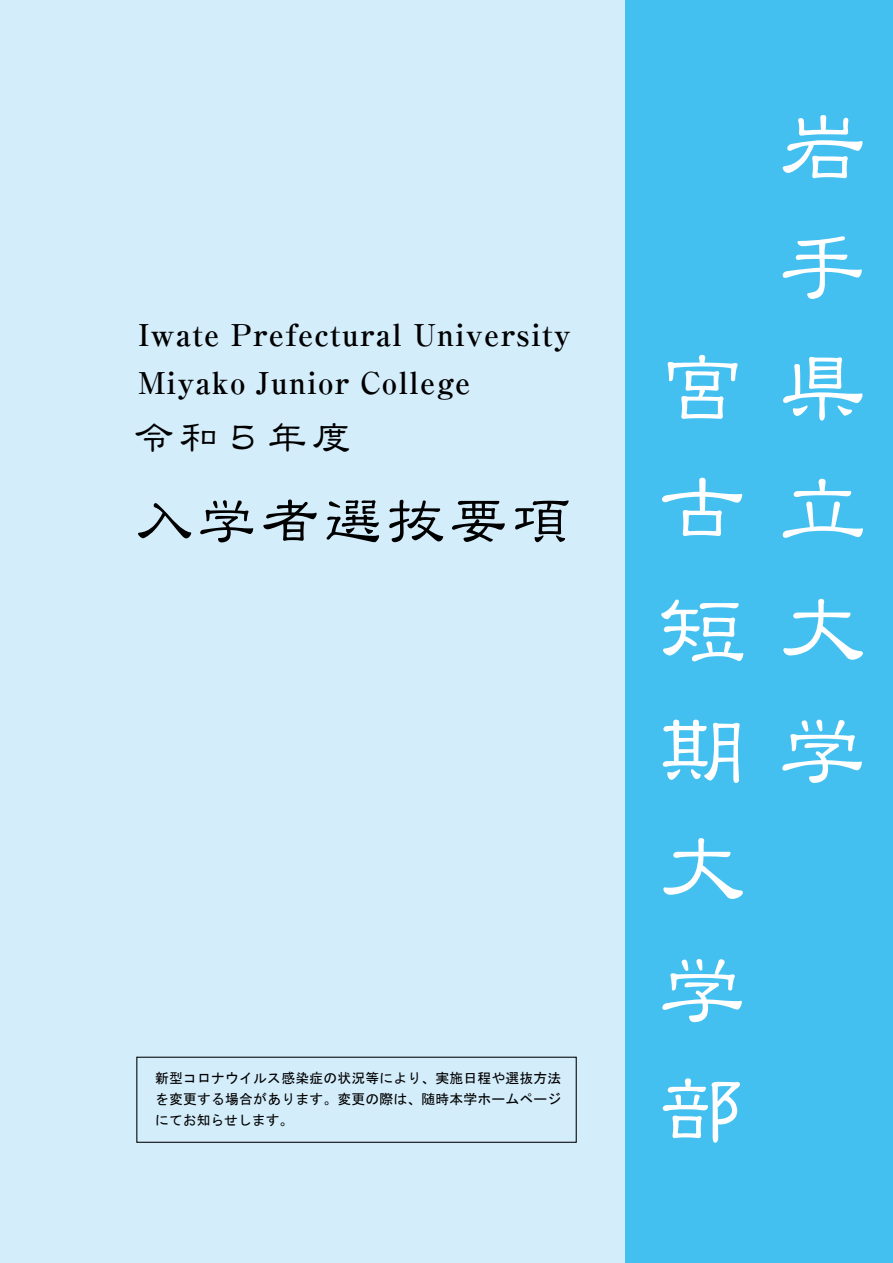
<style>
.page{position:relative;width:893px;height:1263px;background:#d3edfb}
.page>*{position:absolute;margin:0;border:0;box-sizing:border-box;transform-origin:0 0}
.t1{font:90px "DF Lei Sho Std W5";color:#fff}
.t2{font:60px "DF Lei Sho Std W5";letter-spacing:.05em;color:#000}
.t3{font:40.5px "DF Lei Sho Std W5";letter-spacing:.1em;color:#000}
.t4{font:700 30px/48px "Mid Mi MA1 Std";letter-spacing:.01em;color:#000}
.t5{font:13.8px/21.3px "MS Gothic";letter-spacing:.015em;color:#000;text-align:justify}
</style>
<div class="page">
<div style="left:626px;top:0;width:267px;height:1263px;background:#44c0f0"></div>
<div style="left:136px;top:1057px;width:441px;height:86px;border:1px solid #000"></div>
<h3 class="t4" style="left:138px;top:308px;width:435px">Iwate Prefectural University<br>Miyako Junior College</h3>
<h3 class="t3" style="left:134px;top:416px;width:220px">令和５年度</h3>
<h2 class="t2" style="left:134px;top:488px;width:439px">入学者選抜要項</h2>
<p class="t5" style="left:155px;top:1067px;width:408px">新型コロナウイルス感染症の状況等により、実施日程や選抜方法を変更する場合があります。変更の際は、随時本学ホームページにてお知らせします。</p>
<h1 class="t1" style="left:777px;top:98px;width:87px">岩</h1>
<h1 class="t1" style="left:777px;top:219px;width:86px">手</h1>
<h1 class="t1" style="left:657px;top:340px;width:207px">宮県</h1>
<h1 class="t1" style="left:657px;top:460px;width:207px">古立</h1>
<h1 class="t1" style="left:657px;top:581px;width:207px">短大</h1>
<h1 class="t1" style="left:657px;top:702px;width:206px">期学</h1>
<h1 class="t1" style="left:657px;top:820px;width:87px">大</h1>
<h1 class="t1" style="left:657px;top:941px;width:86px">学</h1>
<h1 class="t1" style="left:657px;top:1062px;width:84px">部</h1>
</div>
